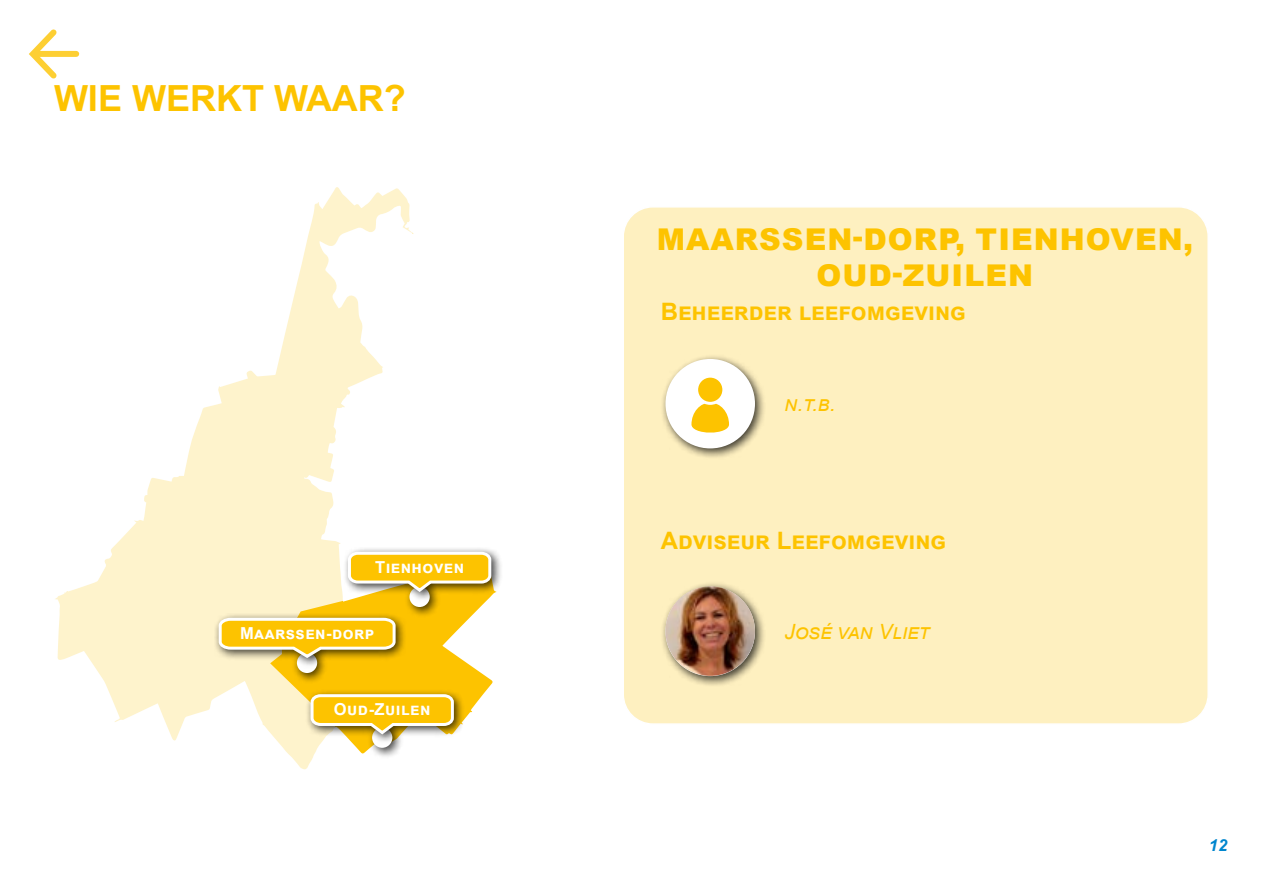
<style>
.page{position:relative;width:1263px;height:893px;background:#fff}
.page>*{position:absolute;margin:0;border:0;box-sizing:border-box;transform-origin:0 0}
.t1{font:700 36px "Arial";color:#fdc300}
.t2{font:900 30px/36px "Arial";letter-spacing:.035em;color:#fdc300;text-align:center}
.t3{font:700 24px "Arial";color:#fdc300}
.t4{font:italic 21px "Arial";color:#fdc300}
.t5{font:700 16.5px "Arial";letter-spacing:.03em;color:#fff}
.t6{font:italic 700 16.5px "Arial";color:#0086ce}
</style>
<div class="page">
<svg style="left:419px;top:602px;width:74px;height:117px;fill:#fdc300"></svg>
<div style="left:623px;top:207px;width:585px;height:517px;background:#fef0c0;border-radius:30px"></div>
<div style="left:622px;top:206px;width:587px;height:519px;border:2px solid #fff;border-radius:30px"></div>
<div style="left:660px;top:354px;width:105px;height:105px;background:#000;opacity:.75"></div>
<div style="left:665px;top:359px;width:90px;height:89px;background:#fff;border-radius:50%"></div>
<div style="left:660px;top:582px;width:105px;height:105px;background:#000;opacity:.75"></div>
<svg style="left:55px;top:187px;width:364px;height:583px"></svg>
<div style="left:292px;top:648px;width:36px;height:36px;background:#000;opacity:.75"></div>
<div style="left:297px;top:653px;width:20px;height:20px;background:#fff;border-radius:50%"></div>
<div style="left:367px;top:723px;width:36px;height:36px;background:#000;opacity:.75"></div>
<div style="left:372px;top:727px;width:20px;height:21px;background:#fff;border-radius:50%"></div>
<div style="left:404px;top:582px;width:36px;height:36px;background:#000;opacity:.75"></div>
<div style="left:409px;top:587px;width:21px;height:20px;background:#fff;border-radius:50%"></div>
<img style="left:665px;top:586px;width:90px;height:90px;border-radius:44px">
<svg style="left:691px;top:404px;width:38px;height:29px"></svg>
<div style="left:697px;top:376px;width:27px;height:27px;background:#fdc300;border-radius:50%"></div>
<div style="left:695px;top:375px;width:30px;height:30px;border:3px solid #fff;border-radius:50%"></div>
<svg style="left:29px;top:29px;width:33px;height:50px"></svg>
<div style="left:34px;top:51px;width:42px;height:6px;background:#fdcf33"></div>
<div style="left:214px;top:613px;width:193px;height:55px;background:#000;opacity:.75"></div>
<svg style="left:217px;top:616px;width:180px;height:44px;background:#ecc339"></svg>
<div style="left:343px;top:547px;width:159px;height:55px;background:#000;opacity:.75"></div>
<svg style="left:346px;top:550px;width:147px;height:44px;background:#ebc543"></svg>
<div style="left:306px;top:689px;width:159px;height:56px;background:#000;opacity:.75"></div>
<svg style="left:309px;top:693px;width:146px;height:43px;background:#ecc541"></svg>
<h1 class="t1" style="left:54px;top:73px;width:353px">WIE WERKT WAAR?</h1>
<p class="t5" style="left:375px;top:555px;width:91px">Tienhoven</p>
<p class="t5" style="left:240px;top:621px;width:136px">Maarssen-dorp</p>
<p class="t5" style="left:237px;top:624px;width:142px">Maarssen -Dorp</p>
<p class="t5" style="left:334px;top:698px;width:98px">Oud-Zuilen</p>
<h2 class="t2" style="left:657px;top:221px;width:538px">MAARSSEN-DORP, TIENHOVEN,<br>OUD-ZUILEN</h2>
<h3 class="t3" style="left:661px;top:294px;width:307px">Beheerder leefomgeving</h3>
<p class="t4" style="left:784px;top:390px;width:53px">n.t.b.</p>
<h3 class="t3" style="left:661px;top:524px;width:287px">Adviseur Leefomgeving</h3>
<p class="t4" style="left:784px;top:618px;width:142px">José van Vliet</p>
<p class="t6" style="left:1209px;top:834px;width:20px">12</p>
</div>
